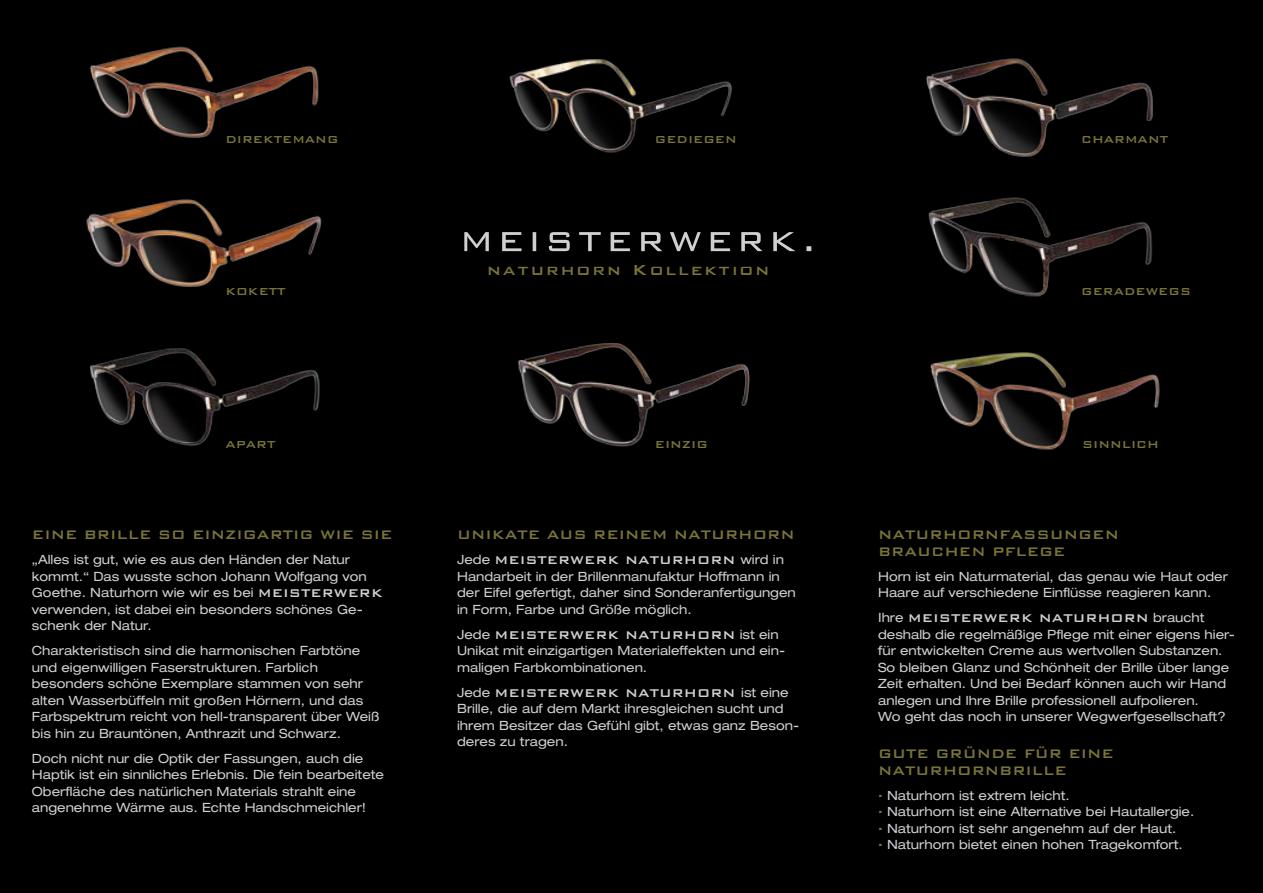
<style>
.page{position:relative;width:1263px;height:893px;background:#000}
.page>*{position:absolute;margin:0;border:0;box-sizing:border-box;transform-origin:0 0}
.t1{font:500 19.5px "Bank Gothic";letter-spacing:.1em;color:#797438}
.t2{font:500 16.5px/16.5px "Bank Gothic";color:#797438}
.t3{font:500 15px "Bank Gothic";color:#cfd0d0}
.t4{font:500 13.5px "Bank Gothic";color:#797438}
.t5{font:expanded 12.75px/16.5px "Helvetica Neue LT Pro";color:#cfd0d0}
.s1{font-family:"Bank Gothic";font-weight:500;font-stretch:normal;font-size:15px}
.s2{font-family:"Helvetica Neue LT Pro";font-weight:400;font-stretch:expanded;font-size:12.75px}
</style>
<div class="page">
<img style="left:89px;top:46px;width:230px;height:92px">
<img style="left:925px;top:58px;width:228px;height:99px">
<img style="left:509px;top:59px;width:223px;height:94px">
<img style="left:86px;top:199px;width:236px;height:88px">
<img style="left:928px;top:197px;width:224px;height:100px">
<img style="left:89px;top:348px;width:231px;height:98px">
<img style="left:518px;top:343px;width:232px;height:104px">
<img style="left:930px;top:352px;width:230px;height:98px">
<svg style="left:464px;top:232px;width:347px;height:19px"></svg>
<p class="t4" style="left:225px;top:129px;width:115px">DIREKTEMANG</p>
<p class="t4" style="left:1081px;top:129px;width:89px">CHARMANT</p>
<p class="t4" style="left:655px;top:129px;width:84px">GEDIEGEN</p>
<h1 class="t1" style="left:487px;top:255px;width:284px">naturhorn Kollektion</h1>
<p class="t4" style="left:225px;top:281px;width:62px">KOKETT</p>
<p class="t4" style="left:1081px;top:281px;width:111px">GERADEWEGS</p>
<p class="t4" style="left:225px;top:434px;width:52px">APART</p>
<p class="t4" style="left:655px;top:434px;width:55px">EINZIG</p>
<p class="t4" style="left:1082px;top:434px;width:78px">SINNLICH</p>
<p class="t2" style="left:32px;top:525px;width:362px">EINE BRILLE SO EINZIGARTIG WIE SIE</p>
<p class="t5" style="left:32px;top:551px;width:352px">„Alles ist gut, wie es aus den Händen der Natur kommt.“ Das wusste schon Johann Wolfgang von Goethe. Naturhorn wie wir es bei <span class="s1">MEISTERWERK </span>verwenden, ist dabei ein besonders schönes Ge&shy;schenk der Natur.</p>
<p class="t5" style="left:32px;top:642px;width:349px">Charakteristisch sind die harmonischen Farbtöne und eigenwilligen Faserstrukturen. Farblich besonders schöne Exemplare stammen von sehr alten Wasserbüffeln mit großen Hörnern, und das Farbspektrum reicht von hell-transparent über Weiß bis hin zu Brauntönen, Anthrazit und Schwarz.</p>
<p class="t5" style="left:32px;top:750px;width:354px">Doch nicht nur die Optik der Fassungen, auch die Haptik ist ein sinnliches Erlebnis. Die fein bearbeitete Oberfläche des natürlichen Materials strahlt eine angenehme Wärme aus. Echte Handschmeichler!</p>
<p class="t2" style="left:457px;top:525px;width:339px">UNIKATE AUS REINEM NATURHORN</p>
<p class="t3" style="left:457px;top:549px;width:328px"><span class="s2">Jede</span> MEISTERWERK NATURHORN <span class="s2">wird in</span></p>
<p class="t5" style="left:457px;top:568px;width:340px">Handarbeit in der Brillenmanufaktur Hoffmann in der Eifel gefertigt, daher sind Sonderanfertigungen in Form, Farbe und Größe möglich.</p>
<p class="t3" style="left:457px;top:623px;width:323px"><span class="s2">Jede</span> MEISTERWERK NATURHORN <span class="s2">ist ein</span></p>
<p class="t5" style="left:457px;top:642px;width:330px">Unikat mit einzigartigen Materialeffekten und ein&shy;maligen Farbkombinationen.</p>
<p class="t3" style="left:457px;top:681px;width:333px"><span class="s2">Jede</span> MEISTERWERK NATURHORN <span class="s2">ist eine</span></p>
<p class="t5" style="left:457px;top:700px;width:343px">Brille, die auf dem Markt ihresgleichen sucht und ihrem Besitzer das Gefühl gibt, etwas ganz Beson&shy;deres zu tragen.</p>
<p class="t2" style="left:878px;top:525px;width:242px">NATURHORNFASSUNGEN<br>BRAUCHEN PFLEGE</p>
<p class="t5" style="left:878px;top:568px;width:351px">Horn ist ein Naturmaterial, das genau wie Haut oder<br>Haare auf verschiedene Einflüsse reagieren kann.</p>
<p class="t3" style="left:878px;top:607px;width:328px"><span class="s2">Ihre</span> MEISTERWERK NATURHORN <span class="s2">braucht</span></p>
<p class="t5" style="left:878px;top:626px;width:358px">deshalb die regelmäßige Pflege mit einer eigens hier&shy;für entwickelten Creme aus wertvollen Substanzen.<br>So bleiben Glanz und Schönheit der Brille über lange Zeit erhalten. Und bei Bedarf können auch wir Hand anlegen und Ihre Brille professionell aufpolieren.<br>Wo geht das noch in unserer Wegwerfgesellschaft?</p>
<p class="t2" style="left:878px;top:744px;width:237px">GUTE GRÜNDE FÜR EINE<br>NATURHORNBRILLE</p>
<p class="t5" style="left:878px;top:787px;width:318px"><sup>.</sup> Naturhorn ist extrem leicht.<br><sup>.</sup> Naturhorn ist eine Alternative bei Hautallergie. <sup>.</sup> Naturhorn ist sehr angenehm auf der Haut.<br><sup>.</sup> Naturhorn bietet einen hohen Tragekomfort.</p>
</div>
